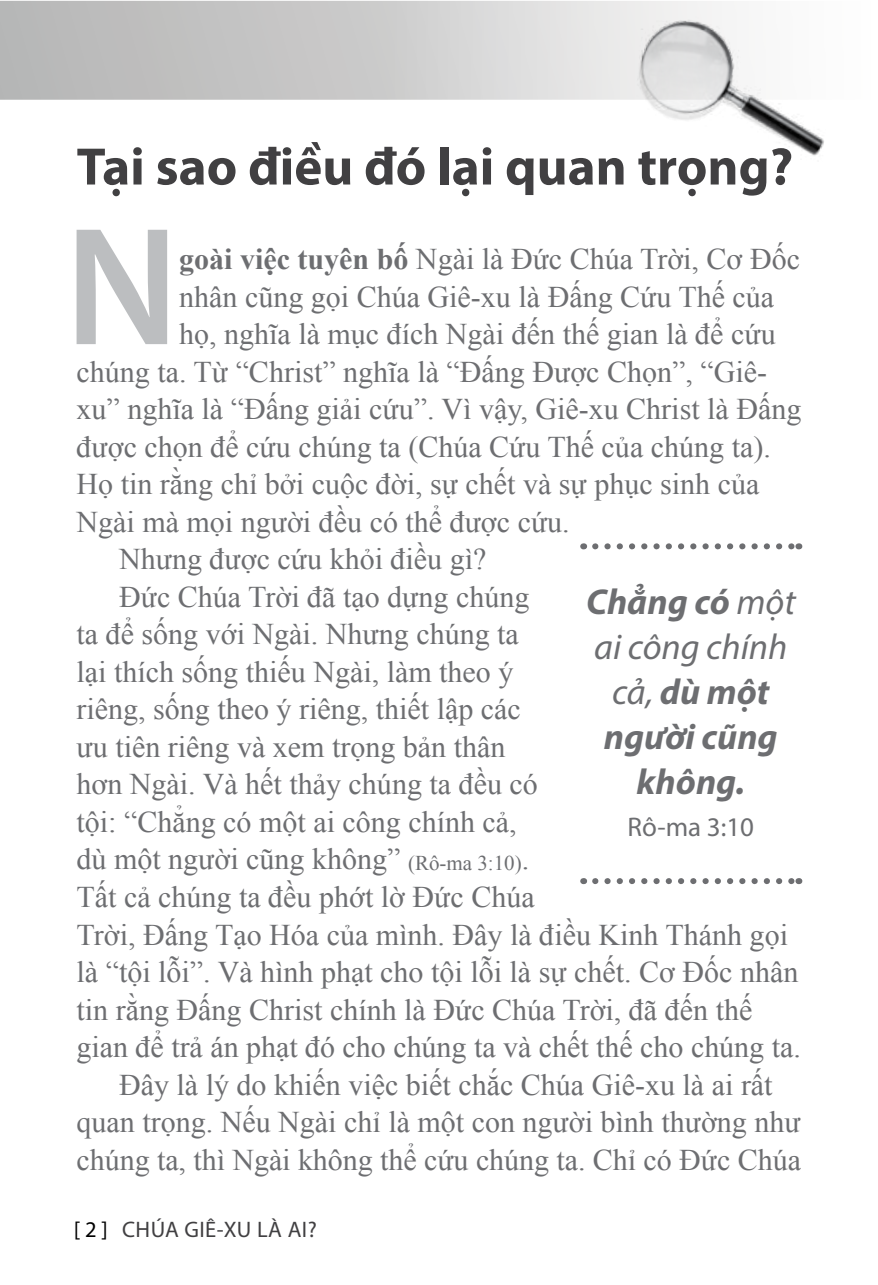
<style>
.page{position:relative;width:878px;height:1285px;background:#fff}
.page>*{position:absolute;margin:0;border:0;box-sizing:border-box;transform-origin:0 0}
.t1{font:600 169.5px "Myriad Pro";color:#bcbec0}
.t2{font:700 53.1px "Myriad Pro";color:#414042}
.t3{font:italic 700 36px/45px "Myriad Pro";color:#6d6e71;text-align:center}
.t4{font:30px "Times New Roman";color:#6d6e71}
.t5{font:27px "Myriad Pro";color:#6d6e71}
.t6{font:22.5px "Myriad Pro";letter-spacing:.02em;color:#414042}
.s1{font-weight:700}
.s2{font-size:21px}
.s3{font-weight:400}
.s4{color:#000}
</style>
<div class="page">
<svg style="left:0;top:1px;width:617px;height:99px"></svg>
<img style="left:617px;top:1px;width:207px;height:155px">
<svg style="left:595px;top:543px;width:197px;height:6px"></svg>
<svg style="left:595px;top:878px;width:197px;height:5px"></svg>
<h2 class="t2" style="left:77px;top:132px;width:718px">Tại sao điều đó lại quan trọng?</h2>
<h1 class="t1" style="left:64px;top:179px;width:116px">N</h1>
<p class="t4" style="left:179px;top:239px;width:622px"><span class="s1">goài việc tuyên bố</span> Ngài là Đức Chúa Trời, Cơ Đốc</p>
<p class="t4" style="left:179px;top:276px;width:596px">nhân cũng gọi Chúa Giê-xu là Đấng Cứu Thế của</p>
<p class="t4" style="left:179px;top:314px;width:598px">họ, nghĩa là mục đích Ngài đến thế gian là để cứu</p>
<p class="t4" style="left:77px;top:351px;width:692px">chúng ta. Từ “Christ” nghĩa là “Đấng Được Chọn”, “Giê-</p>
<p class="t4" style="left:77px;top:389px;width:726px">xu” nghĩa là “Đấng giải cứu”. Vì vậy, Giê-xu Christ là Đấng</p>
<p class="t4" style="left:77px;top:426px;width:695px">được chọn để cứu chúng ta (Chúa Cứu Thế của chúng ta).</p>
<p class="t4" style="left:77px;top:464px;width:684px">Họ tin rằng chỉ bởi cuộc đời, sự chết và sự phục sinh của</p>
<p class="t4" style="left:77px;top:501px;width:494px">Ngài mà mọi người đều có thể được cứu.</p>
<p class="t4" style="left:119px;top:539px;width:369px">Nhưng được cứu khỏi điều gì?</p>
<p class="t4" style="left:119px;top:576px;width:412px">Đức Chúa Trời đã tạo dựng chúng</p>
<p class="t4" style="left:77px;top:614px;width:444px">ta để sống với Ngài. Nhưng chúng ta</p>
<p class="t4" style="left:77px;top:651px;width:438px">lại thích sống thiếu Ngài, làm theo ý</p>
<p class="t4" style="left:77px;top:689px;width:446px">riêng, sống theo ý riêng, thiết lập các</p>
<p class="t4" style="left:77px;top:726px;width:430px">ưu tiên riêng và xem trọng bản thân</p>
<p class="t4" style="left:77px;top:764px;width:463px">hơn Ngài. Và hết thảy chúng ta đều có</p>
<p class="t4" style="left:77px;top:801px;width:441px">tội: “Chẳng có một ai công chính cả,</p>
<p class="t4" style="left:77px;top:839px;width:454px">dù một người cũng không” <span class="s2">(Rô-ma 3:10)</span>.</p>
<p class="t4" style="left:77px;top:876px;width:459px">Tất cả chúng ta đều phớt lờ Đức Chúa</p>
<p class="t4" style="left:77px;top:914px;width:713px">Trời, Đấng Tạo Hóa của mình. Đây là điều Kinh Thánh gọi</p>
<p class="t4" style="left:77px;top:951px;width:723px">là “tội lỗi”. Và hình phạt cho tội lỗi là sự chết. Cơ Đốc nhân</p>
<p class="t4" style="left:77px;top:989px;width:677px">tin rằng Đấng Christ chính là Đức Chúa Trời, đã đến thế</p>
<p class="t4" style="left:77px;top:1026px;width:725px">gian để trả án phạt đó cho chúng ta và chết thế cho chúng ta.</p>
<p class="t4" style="left:119px;top:1064px;width:655px">Đây là lý do khiến việc biết chắc Chúa Giê-xu là ai rất</p>
<p class="t4" style="left:77px;top:1101px;width:725px">quan trọng. Nếu Ngài chỉ là một con người bình thường như</p>
<p class="t4" style="left:77px;top:1139px;width:726px">chúng ta, thì Ngài không thể cứu chúng ta. Chỉ có Đức Chúa</p>
<p class="t3" style="left:586px;top:578px;width:211px">Chẳng có <span class="s3">một ai công chính cả,</span> dù một người cũng không.</p>
<p class="t5" style="left:627px;top:810px;width:128px">Rô-ma 3:10</p>
<p class="t6" style="left:74px;top:1214px;width:244px"><span class="s4">[ 2 ]</span> CHÚA GIÊ-XU LÀ AI?</p>
</div>
